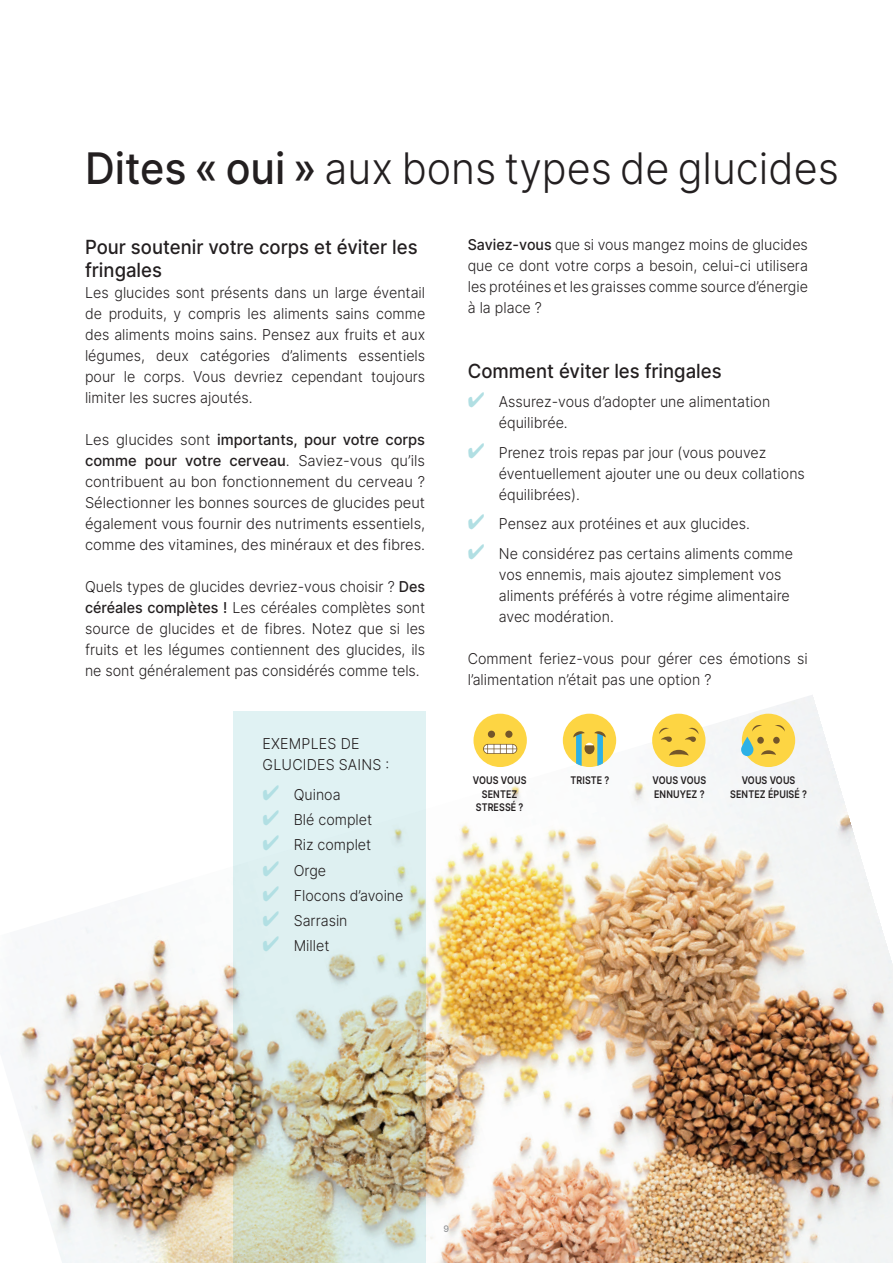
<style>
.page{position:relative;width:893px;height:1263px;background:#fff}
.page>*{position:absolute;margin:0;border:0;box-sizing:border-box;transform-origin:0 0}
.t1{font:300 43.5px "Inter";color:#231f20;scale:.95 1}
.t2{font:500 19.5px/22.5px "Inter";color:#231f20;scale:.95 1}
.t3{font:300 15px/21px "Inter";color:#231f20;scale:.95 1}
.t4{font:300 15px/21px "Inter";color:#231f20;text-align:justify}
.t5{font:600 10.5px/13.5px "Inter";letter-spacing:.01em;color:#231f20;text-align:center;scale:.85 1}
.t6{font:500 9px "Inter";color:#a8a9ad}
.s1{font-weight:500}
.s2{color:#b1dfe3}
</style>
<div class="page">
<img style="left:18px;top:695px;width:875px;height:568px">
<div style="left:473px;top:714px;width:54px;height:53px;background:#fdd543;border-radius:50%"></div>
<svg style="left:483px;top:744px;width:34px;height:10px"></svg>
<svg style="left:484px;top:745px;width:32px;height:8px"></svg>
<div style="left:488px;top:731px;width:7px;height:7px;background:#73562a;border-radius:50%"></div>
<div style="left:505px;top:731px;width:7px;height:7px;background:#73562a;border-radius:50%"></div>
<div style="left:742px;top:714px;width:53px;height:53px;background:#fdd543;border-radius:50%"></div>
<svg style="left:741px;top:725px;width:44px;height:31px"></svg>
<div style="left:563px;top:714px;width:53px;height:53px;background:#fdd543;border-radius:50%"></div>
<svg style="left:573px;top:731px;width:33px;height:35px"></svg>
<div style="left:652px;top:714px;width:53px;height:53px;background:#fdd543;border-radius:50%"></div>
<svg style="left:659px;top:727px;width:13px;height:15px"></svg>
<svg style="left:685px;top:727px;width:14px;height:15px"></svg>
<svg style="left:669px;top:750px;width:20px;height:6px"></svg>
<svg style="left:233px;top:711px;width:192px;height:552px;background:#d2dacd"></svg>
<h1 class="t1" style="left:85px;top:136px;width:795px"><span class="s1">Dites « oui »</span> aux bons types de glucides</h1>
<h2 class="t2" style="left:85px;top:236px;width:352px">Pour soutenir votre corps et éviter les fringales</h2>
<p class="t3" style="left:85px;top:282px;width:360px;text-align:justify">Les glucides sont présents dans un large éventail de produits, y compris les aliments sains comme des aliments moins sains. Pensez aux fruits et aux légumes, deux catégories d’aliments essentiels pour le corps. Vous devriez cependant toujours limiter les sucres ajoutés.</p>
<p class="t4" style="left:85px;top:429px;width:342px">Les glucides sont <span class="s1">importants, pour votre corps comme pour votre cerveau</span>. Saviez-vous qu’ils contribuent au bon fonctionnement du cerveau ?<br>Sélectionner les bonnes sources de glucides peut également vous fournir des nutriments essentiels, comme des vitamines, des minéraux et des fibres.</p>
<p class="t3" style="left:85px;top:576px;width:360px;text-align:justify">Quels types de glucides devriez-vous choisir ? <span class="s1">Des céréales complètes !</span> Les céréales complètes sont source de glucides et de fibres. Notez que si les fruits et les légumes contiennent des glucides, ils ne sont généralement pas considérés comme tels.</p>
<p class="t3" style="left:263px;top:733px;width:135px">EXEMPLES DE<br>GLUCIDES SAINS :</p>
<p class="t3" style="left:263px;top:783px;width:84px"><span class="s2">✔</span> Quinoa</p>
<p class="t3" style="left:263px;top:809px;width:117px"><span class="s2">✔</span> Blé complet</p>
<p class="t3" style="left:263px;top:834px;width:116px"><span class="s2">✔</span> Riz complet</p>
<p class="t3" style="left:263px;top:859px;width:68px"><span class="s2">✔</span> Orge</p>
<p class="t3" style="left:263px;top:885px;width:150px"><span class="s2">✔</span> Flocons d’avoine</p>
<p class="t3" style="left:263px;top:910px;width:91px"><span class="s2">✔</span> Sarrasin</p>
<p class="t3" style="left:263px;top:935px;width:72px"><span class="s2">✔</span> Millet</p>
<p class="t3" style="left:468px;top:234px;width:360px;text-align:justify"><span class="s1">Saviez-vous</span> que si vous mangez moins de glucides que ce dont votre corps a besoin, celui-ci utilisera les protéines et les graisses comme source d’énergie à la place ?</p>
<h2 class="t2" style="left:468px;top:359px;width:269px">Comment éviter les fringales</h2>
<p class="t3" style="left:499px;top:391px;width:287px;text-indent:-31px"><span class="s2">✔</span> Assurez-vous d’adopter une alimentation équilibrée.</p>
<p class="t3" style="left:499px;top:441px;width:324px;text-indent:-31px"><span class="s2">✔</span> Prenez trois repas par jour (vous pouvez éventuellement ajouter une ou deux collations équilibrées).</p>
<p class="t3" style="left:468px;top:513px;width:298px"><span class="s2">✔</span> Pensez aux protéines et aux glucides.</p>
<p class="t3" style="left:499px;top:542px;width:311px;text-indent:-31px"><span class="s2">✔</span> Ne considérez pas certains aliments comme vos ennemis, mais ajoutez simplement vos aliments préférés à votre régime alimentaire avec modération.</p>
<p class="t3" style="left:468px;top:647px;width:360px">Comment feriez-vous pour gérer ces émotions si l’alimentation n’était pas une option ?</p>
<p class="t5" style="left:473px;top:773px;width:65px">VOUS VOUS<br>SENTEZ<br>STRESSÉ ?</p>
<p class="t5" style="left:571px;top:773px;width:47px">TRISTE ?</p>
<p class="t5" style="left:652px;top:773px;width:65px;text-align:left">VOUS VOUS<br>ENNUYEZ ?</p>
<p class="t5" style="left:730px;top:773px;width:92px">VOUS VOUS<br>SENTEZ ÉPUISÉ ?</p>
<p class="t6" style="left:444px;top:1222px;width:7px">9</p>
</div>
